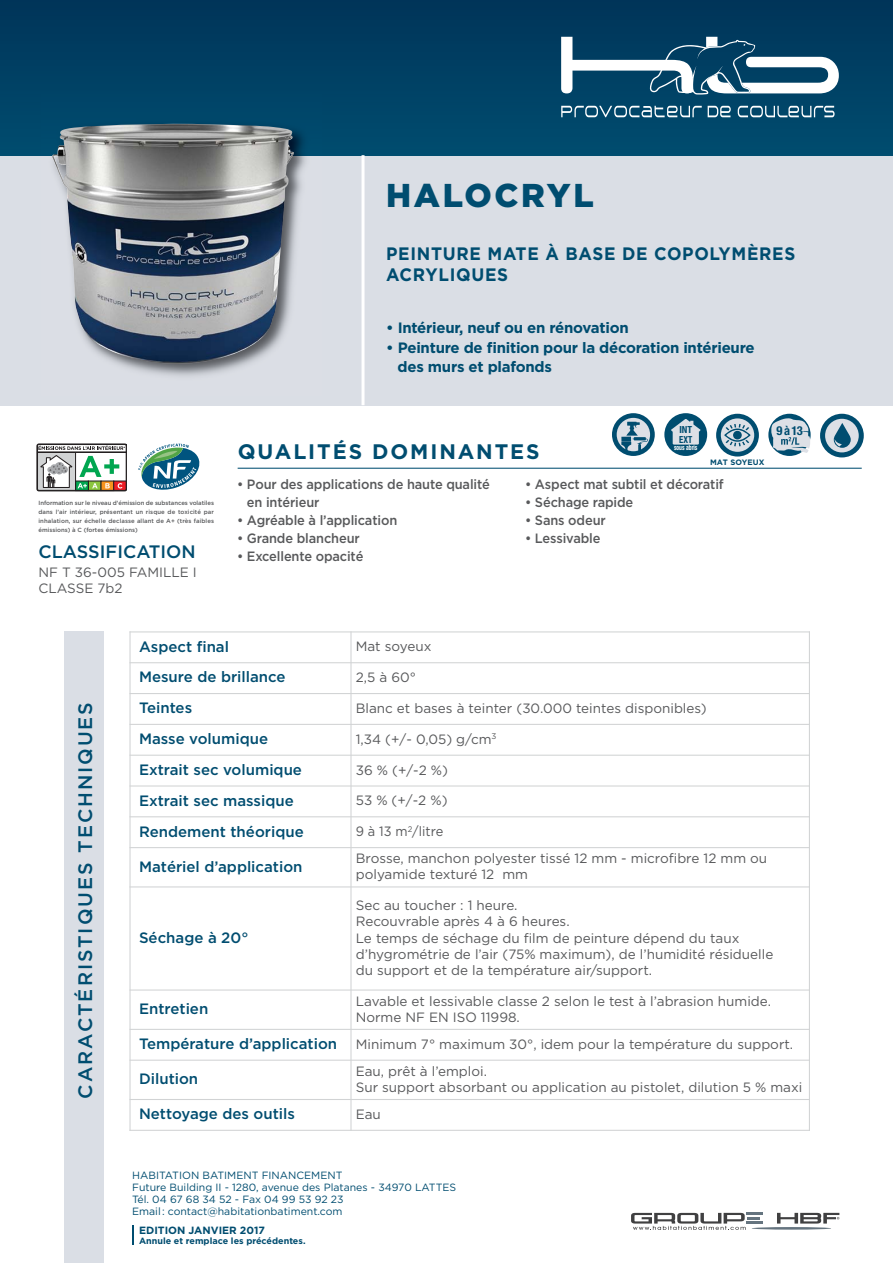
<style>
.page{position:relative;width:893px;height:1263px;background:#fff}
.page>*{position:absolute;margin:0;border:0;box-sizing:border-box;transform-origin:0 0}
.t1{font:900 33px "Gotham";letter-spacing:.08em;color:#004d70}
.t2{font:700 21px "Gotham";letter-spacing:.09em;color:#004d70}
.t3{font:500 19.5px "Gotham";letter-spacing:.1em;color:#004d70}
.t4{font:700 18px/21.6px "Gotham";letter-spacing:.04em;color:#004d70;scale:.95 1}
.t5{font:500 18px "Gotham";color:#004d70}
.t6{font:500 15px "Gotham";color:#004d70}
.t7{font:700 15px/19.5px "Gotham";letter-spacing:-.02em;color:#004d70}
.t8{font:13.5px/16.2px "Gotham";color:#58595b}
.t9{font:500 13.5px/18px "Gotham";letter-spacing:-.01em;color:#58595b;scale:.95 1}
.t10{font:13.5px "Gotham";color:#58595b;scale:.95 1}
.t11{font:700 condensed 12.3px "Helvetica Neue";color:#004d70}
.t12{font:10.5px/12px "Gotham";color:#004d70}
.t13{font:700 10.5px "Gotham";color:#004d70}
.t14{font:700 condensed 9.75px/9.8px "Helvetica Neue";color:#004d70}
.t15{font:700 9px "Gotham";color:#004d70}
.t16{font:700 7.8px "Gotham";color:#004d70}
.t17{font:700 condensed 7.35px "Helvetica Neue";color:#fff;scale:.78 1}
.t18{font:500 6px/9px "Gotham";color:#58595b;text-align:justify}
.s1{font-weight:500;font-size:15px;color:#004d70}
</style>
<div class="page">
<div style="left:0;top:155px;width:892px;height:250px;background:#dadee5"></div>
<div style="left:0;top:0;width:892px;height:155px;background:#004063"></div>
<svg style="left:561px;top:106px;width:141px;height:11px"></svg>
<svg style="left:708px;top:106px;width:23px;height:11px"></svg>
<svg style="left:738px;top:106px;width:96px;height:11px"></svg>
<svg style="left:561px;top:37px;width:278px;height:58px"></svg>
<img style="left:41px;top:133px;width:281px;height:243px">
<img style="left:51px;top:123px;width:244px;height:241px">
<svg style="left:612px;top:413px;width:43px;height:43px"></svg>
<div style="left:664px;top:413px;width:43px;height:43px;background:#004d70;border-radius:50%"></div>
<svg style="left:671px;top:419px;width:30px;height:26px"></svg>
<div style="left:768px;top:414px;width:42px;height:42px;background:#004d70;border-radius:50%"></div>
<svg style="left:770px;top:418px;width:41px;height:35px"></svg>
<svg style="left:716px;top:414px;width:43px;height:43px"></svg>
<svg style="left:820px;top:414px;width:44px;height:43px"></svg>
<hr style="left:361px;top:155px;width:3px;height:250px;background:#fff">
<svg style="left:36px;top:443px;width:91px;height:49px"></svg>
<svg style="left:37px;top:444px;width:90px;height:47px"></svg>
<svg style="left:138px;top:444px;width:62px;height:46px"></svg>
<hr style="left:129px;top:631px;width:2px;height:500px;background:#d1d3d4">
<hr style="left:350px;top:631px;width:1px;height:500px;background:#d1d3d4">
<hr style="left:809px;top:631px;width:1px;height:500px;background:#d1d3d4">
<hr style="left:129px;top:631px;width:681px;height:1px;background:#d1d3d4">
<hr style="left:129px;top:662px;width:681px;height:1px;background:#d1d3d4">
<hr style="left:129px;top:693px;width:681px;height:1px;background:#d1d3d4">
<hr style="left:129px;top:724px;width:681px;height:1px;background:#d1d3d4">
<hr style="left:129px;top:755px;width:681px;height:1px;background:#d1d3d4">
<hr style="left:129px;top:785px;width:681px;height:2px;background:#d1d3d4">
<hr style="left:129px;top:816px;width:681px;height:1px;background:#d1d3d4">
<hr style="left:129px;top:847px;width:681px;height:1px;background:#d1d3d4">
<hr style="left:129px;top:886px;width:681px;height:1px;background:#d1d3d4">
<hr style="left:129px;top:990px;width:681px;height:1px;background:#d1d3d4">
<hr style="left:129px;top:1029px;width:681px;height:1px;background:#d1d3d4">
<hr style="left:129px;top:1060px;width:681px;height:1px;background:#d1d3d4">
<hr style="left:129px;top:1099px;width:681px;height:1px;background:#d1d3d4">
<hr style="left:129px;top:1130px;width:681px;height:1px;background:#d1d3d4">
<hr style="left:238px;top:468px;width:624px;height:1px;background:#004d70">
<div style="left:64px;top:631px;width:39px;height:632px;background:#dadee5"></div>
<hr style="left:132px;top:1225px;width:2px;height:20px;background:#004d70">
<hr style="left:752px;top:1227px;width:79px;height:3px;background:#65747f;border-radius:50%">
<svg style="left:631px;top:1213px;width:132px;height:17px"></svg>
<svg style="left:777px;top:1213px;width:62px;height:11px"></svg>
<h1 class="t1" style="left:386px;top:184px;width:209px">HALOCRYL</h1>
<h3 class="t4" style="left:386px;top:242px;width:432px">PEINTURE MATE À BASE DE COPOLYMÈRES<br>ACRYLIQUES</h3>
<p class="t18" style="left:38px;top:499px;width:177px">Information sur le niveau d’émission de substances volatiles dans l’air intérieur, présentant un risque de toxicité par inhalation, sur échelle declasse allant de A+ (très faibles émissions) à C (fortes émissions)</p>
<h3 class="t5" style="left:38px;top:545px;width:159px">CLASSIFICATION</h3>
<p class="t8" style="left:38px;top:565px;width:160px">NF T 36-005 FAMILLE I<br>CLASSE 7b2</p>
<p class="t7" style="left:386px;top:318px;width:244px">• Intérieur, neuf ou en rénovation</p>
<p class="t7" style="left:398px;top:338px;width:358px;text-indent:-11px">• Peinture de finition pour la décoration intérieure des murs et plafonds</p>
<h2 class="t2" style="left:238px;top:440px;width:303px">QUALITÉS DOMINANTES</h2>
<p class="t14" style="left:679px;top:426px;width:14px">INT<br>EXT</p>
<p class="t17" style="left:674px;top:445px;width:32px">sous abris</p>
<p class="t16" style="left:710px;top:460px;width:56px">MAT SOYEUX</p>
<p class="t9" style="left:247px;top:476px;width:257px;text-indent:-10px">• Pour des applications de haute qualité en intérieur</p>
<p class="t9" style="left:237px;top:512px;width:170px">• Agréable à l’application</p>
<p class="t9" style="left:237px;top:530px;width:131px">• Grande blancheur</p>
<p class="t9" style="left:237px;top:548px;width:135px">• Excellente opacité</p>
<p class="t9" style="left:525px;top:476px;width:211px">• Aspect mat subtil et décoratif</p>
<p class="t9" style="left:525px;top:494px;width:115px">• Séchage rapide</p>
<p class="t9" style="left:525px;top:512px;width:86px">• Sans odeur</p>
<p class="t9" style="left:525px;top:530px;width:81px">• Lessivable</p>
<p class="t11" style="left:776px;top:426px;width:28px">9 à 13</p>
<h3 class="t3" style="left:78px;top:1099px;width:398px;rotate:-90deg">CARACTÉRISTIQUES TECHNIQUES</h3>
<p class="t6" style="left:139px;top:641px;width:92px">Aspect final</p>
<p class="t8" style="left:356px;top:639px;width:77px">Mat soyeux</p>
<p class="t6" style="left:139px;top:672px;width:148px">Mesure de brillance</p>
<p class="t8" style="left:356px;top:670px;width:62px">2,5 à 60°</p>
<p class="t6" style="left:139px;top:702px;width:55px">Teintes</p>
<p class="t8" style="left:356px;top:701px;width:352px">Blanc et bases à teinter (30.000 teintes disponibles)</p>
<p class="t6" style="left:139px;top:733px;width:131px">Masse volumique</p>
<p class="t8" style="left:356px;top:732px;width:142px">1,34 (+/- 0,05) g/cm<sup>3</sup></p>
<p class="t6" style="left:139px;top:764px;width:164px">Extrait sec volumique</p>
<p class="t8" style="left:356px;top:763px;width:94px">36 % (+/-2 %)</p>
<p class="t6" style="left:139px;top:795px;width:156px">Extrait sec massique</p>
<p class="t8" style="left:356px;top:794px;width:93px">53 % (+/-2 %)</p>
<p class="t6" style="left:139px;top:826px;width:166px">Rendement théorique</p>
<p class="t10" style="left:356px;top:826px;width:94px">9 à 13 m<sup>2</sup>/litre</p>
<p class="t6" style="left:139px;top:861px;width:165px">Matériel d’application</p>
<p class="t8" style="left:356px;top:851px;width:413px">Brosse, manchon polyester tissé 12 mm - microfibre 12 mm ou polyamide texturé 12 mm</p>
<p class="t6" style="left:139px;top:932px;width:111px">Séchage à 20°</p>
<p class="t8" style="left:356px;top:898px;width:419px">Sec au toucher : 1 heure.<br>Recouvrable après 4 à 6 heures.<br>Le temps de séchage du film de peinture dépend du taux d’hygrométrie de l’air (75% maximum), de l’humidité résiduelle du support et de la température air/support.</p>
<p class="t6" style="left:139px;top:1003px;width:71px">Entretien</p>
<p class="t8" style="left:356px;top:994px;width:417px">Lavable et lessivable classe 2 selon le test à l’abrasion humide.<br>Norme NF EN ISO 11998.</p>
<p class="t8" style="left:139px;top:1037px;width:656px"><span class="s1">Température d’application</span> Minimum 7° maximum 30°, idem pour la température du support.</p>
<p class="t6" style="left:139px;top:1073px;width:61px">Dilution</p>
<p class="t8" style="left:356px;top:1064px;width:448px">Eau, prêt à l’emploi.<br>Sur support absorbant ou application au pistolet, dilution 5 % maxi</p>
<p class="t6" style="left:139px;top:1108px;width:157px">Nettoyage des outils</p>
<p class="t8" style="left:356px;top:1107px;width:27px">Eau</p>
<p class="t12" style="left:132px;top:1170px;width:326px">HABITATION BATIMENT FINANCEMENT<br>Future Building II - 1280, avenue des Platanes - 34970 LATTES Tél. 04 67 68 34 52 - Fax 04 99 53 92 23<br>Email : contact@habitationbatiment.com</p>
<p class="t13" style="left:139px;top:1224px;width:127px">EDITION JANVIER 2017</p>
<p class="t15" style="left:139px;top:1236px;width:168px">Annule et remplace les précédentes.</p>
</div>
